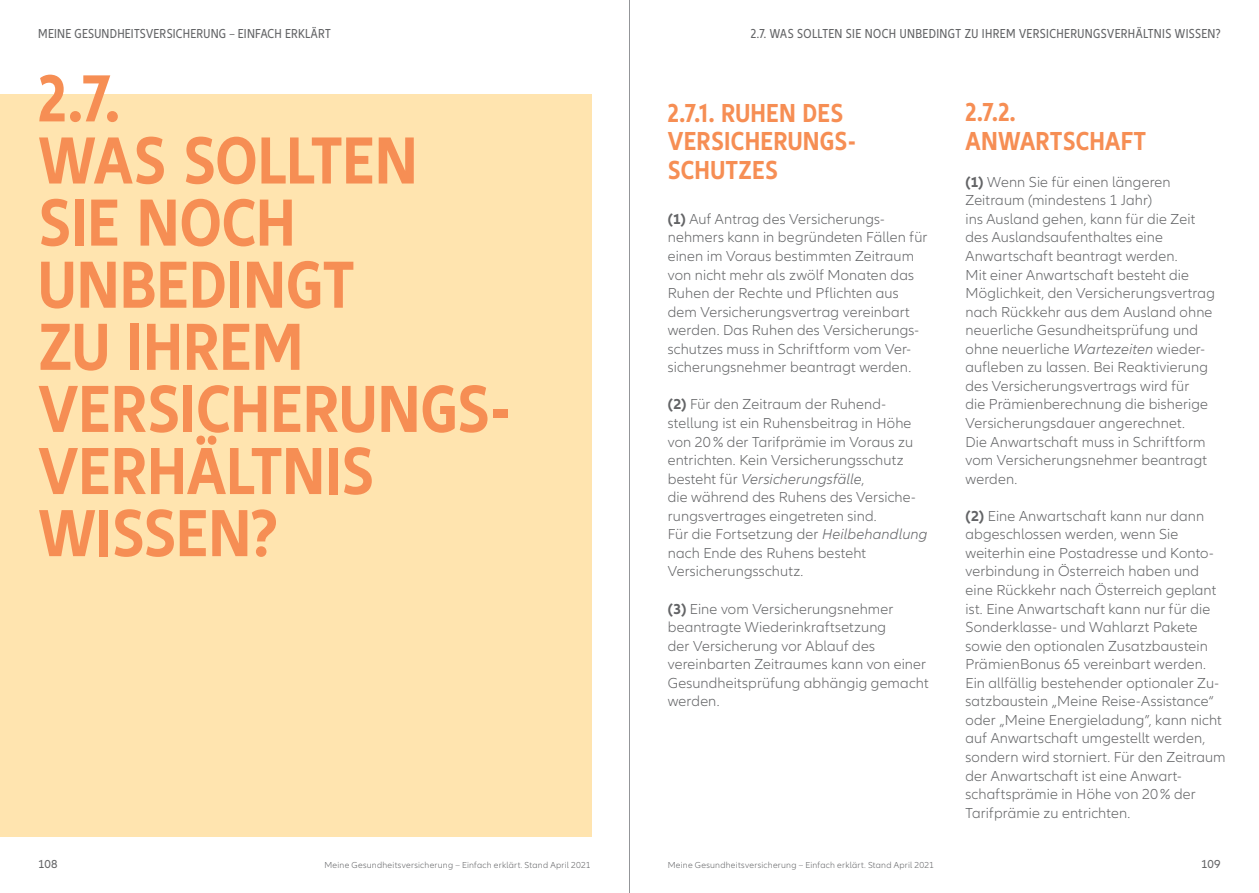
<style>
.page{position:relative;width:1259px;height:893px;background:#fff}
.page>*{position:absolute;margin:0;border:0;box-sizing:border-box;transform-origin:0 0}
.t1{font:700 condensed 69px/62.1px "Allianz Neo";color:#f68e54}
.t2{font:700 condensed 27px/28.5px "Allianz Neo";letter-spacing:.01em;color:#f68e54}
.t3{font:300 15px/18.6px "Allianz Neo";letter-spacing:.01em;color:#636466}
.t4{font:condensed 13.5px "Allianz Neo";letter-spacing:.02em;color:#636466}
.t5{font:12px "Allianz Neo";letter-spacing:.005em;color:#636466}
.t6{font:300 9px "Allianz Neo";letter-spacing:.025em;color:#636466}
.s1{font-weight:700}
.s2{font-style:italic}
</style>
<div class="page">
<div style="left:0;top:94px;width:591px;height:742px;background:#ffe4af"></div>
<hr style="left:629px;top:0;width:1px;height:893px;background:#939598">
<p class="t4" style="left:38px;top:26px;width:294px">MEINE GESUNDHEITSVERSICHERUNG – EINFACH ERKLÄRT</p>
<p class="t4" style="left:750px;top:26px;width:471px">2.7. WAS SOLLTEN SIE NOCH UNBEDINGT ZU IHREM VERSICHERUNGSVERHÄLTNIS WISSEN?</p>
<h1 class="t1" style="left:38px;top:69px;width:472px">2.7.<br>WAS SOLLTEN<br>SIE NOCH<br>UNBEDINGT<br>ZU IHREM<br>VERSICHERUNGS-<br>VERHÄLTNIS<br>WISSEN?</h1>
<h2 class="t2" style="left:668px;top:99px;width:189px">2.7.1. RUHEN DES<br>VERSICHERUNGS-<br>SCHUTZES</h2>
<h2 class="t2" style="left:965px;top:98px;width:182px">2.7.2.<br>ANWARTSCHAFT</h2>
<p class="t3" style="left:965px;top:173px;width:251px"><span class="s1">(1)</span> Wenn Sie für einen längeren Zeitraum (mindestens 1 Jahr)<br>ins Ausland gehen, kann für die Zeit des Auslandsaufenthaltes eine Anwartschaft beantragt werden.<br>Mit einer Anwartschaft besteht die Möglichkeit, den Versicherungsvertrag nach Rückkehr aus dem Ausland ohne neuerliche Gesundheitsprüfung und ohne neuerliche <span class="s2">Wartezeiten</span> wieder&shy;aufleben zu lassen. Bei Reaktivierung des Versicherungsvertrags wird für<br>die Prämienberechnung die bisherige Versicherungsdauer angerechnet.<br>Die Anwartschaft muss in Schriftform vom Versicherungsnehmer beantragt werden.</p>
<p class="t3" style="left:965px;top:507px;width:262px"><span class="s1">(2)</span> Eine Anwartschaft kann nur dann abgeschlossen werden, wenn Sie weiterhin eine Postadresse und Konto&shy;verbindung in Österreich haben und eine Rückkehr nach Österreich geplant ist. Eine Anwartschaft kann nur für die Sonderklasse- und Wahlarzt Pakete sowie den optionalen Zusatzbaustein PrämienBonus 65 vereinbart werden.<br>Ein allfällig bestehender optionaler Zu&shy;satzbaustein „Meine Reise-Assistance“ oder „Meine Energieladung”, kann nicht auf Anwartschaft umgestellt werden, sondern wird storniert. Für den Zeitraum der Anwartschaft ist eine Anwart&shy;schaftsprämie in Höhe von 20% der Tarifprämie zu entrichten.</p>
<p class="t3" style="left:668px;top:210px;width:261px"><span class="s1">(1)</span> Auf Antrag des Versicherungs&shy;nehmers kann in begründeten Fällen für einen im Voraus bestimmten Zeitraum von nicht mehr als zwölf Monaten das Ruhen der Rechte und Pflichten aus dem Versicherungsvertrag vereinbart werden. Das Ruhen des Versicherungs&shy;schutzes muss in Schriftform vom Ver&shy;sicherungsnehmer beantragt werden.</p>
<p class="t3" style="left:668px;top:396px;width:261px"><span class="s1">(2)</span> Für den Zeitraum der Ruhend&shy;stellung ist ein Ruhensbeitrag in Höhe von 20% der Tarifprämie im Voraus zu entrichten. Kein Versicherungsschutz besteht für <span class="s2">Versicherungsfälle</span>,<br>die während des Ruhens des Versiche&shy;rungsvertrages eingetreten sind.<br>Für die Fortsetzung der <span class="s2">Heilbehandlung </span>nach Ende des Ruhens besteht Versicherungsschutz.</p>
<p class="t3" style="left:668px;top:600px;width:262px"><span class="s1">(3)</span> Eine vom Versicherungsnehmer beantragte Wiederinkraftsetzung<br>der Versicherung vor Ablauf des vereinbarten Zeitraumes kann von einer<br>Gesundheitsprüfung abhängig gemacht werden.</p>
<p class="t5" style="left:38px;top:857px;width:21px">108</p>
<p class="t5" style="left:1201px;top:857px;width:21px">109</p>
<p class="t6" style="left:324px;top:859px;width:268px">Meine Gesundheitsversicherung – Einfach erklärt. Stand April 2021</p>
<p class="t6" style="left:668px;top:859px;width:268px">Meine Gesundheitsversicherung – Einfach erklärt. Stand April 2021</p>
</div>
